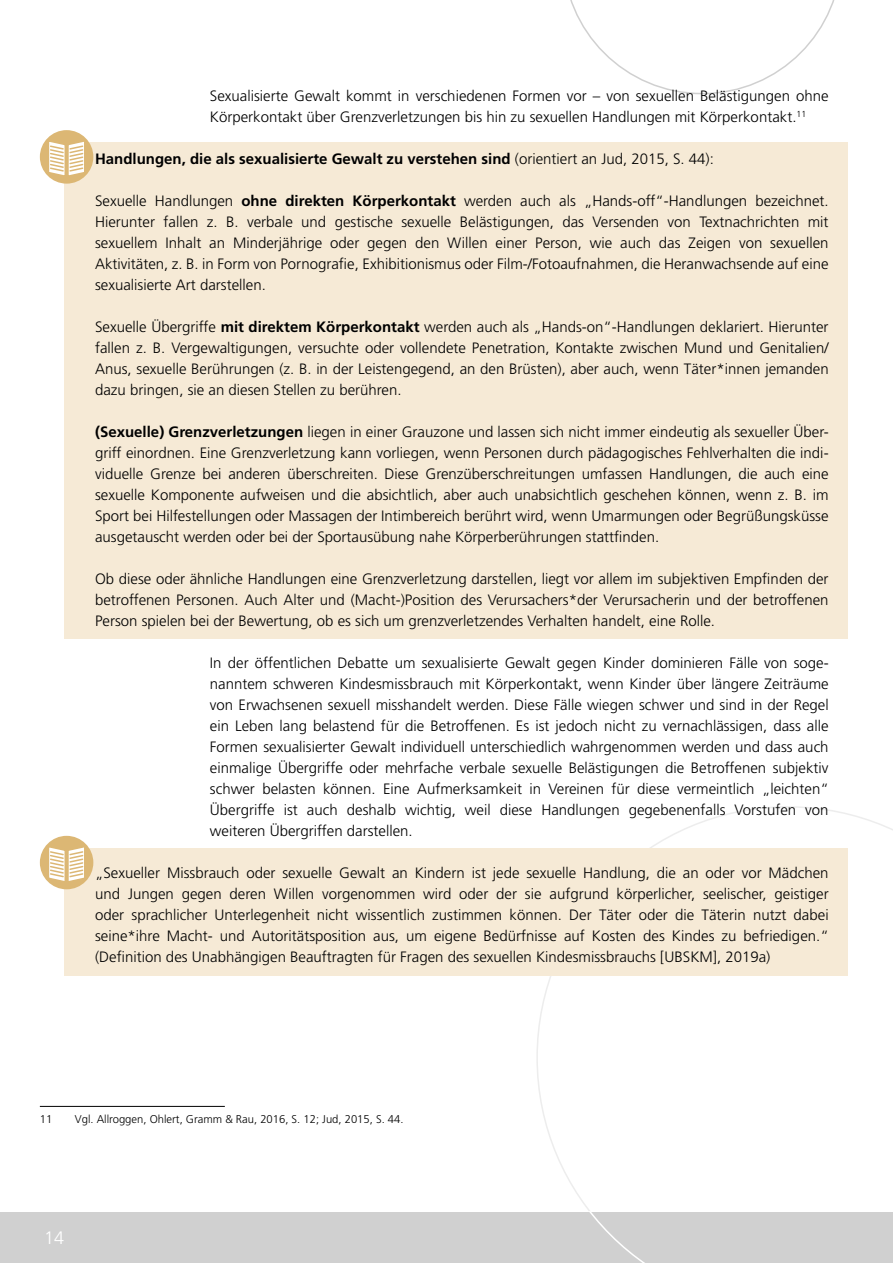
<style>
.page{position:relative;width:893px;height:1263px;background:#fff}
.page>*{position:absolute;margin:0;border:0;box-sizing:border-box;transform-origin:0 0}
.t1{font:300 18px "Frutiger";color:#fff}
.icon_copy_links{font:300 15px/21px "Frutiger";color:#000;text-align:justify}
.copy_links2mm{font:300 15px/21px "Frutiger";color:#000;text-align:justify}
.Fließtext{font:300 15px/21px "Frutiger";color:#000}
.Fließtext-2{font:700 15px "Frutiger";color:#000}
.Fußnote{font:300 11.25px "Frutiger";color:#000}
.s1{font-weight:300}
.s2{font-weight:700}
</style>
<div class="page">
<svg style="left:536px;top:806px;width:357px;height:405px"></svg>
<svg style="left:570px;top:0;width:265px;height:94px"></svg>
<div style="left:0;top:1212px;width:893px;height:51px;background:#d0d0d0"></div>
<svg style="left:589px;top:1212px;width:56px;height:51px"></svg>
<div style="left:65px;top:848px;width:783px;height:128px;background:#f6ead6"></div>
<div style="left:40px;top:836px;width:53px;height:53px;background:#dcb774;border-radius:50%"></div>
<svg style="left:47px;top:847px;width:39px;height:37px"></svg>
<div style="left:65px;top:143px;width:783px;height:496px;background:#f6ead6"></div>
<hr style="left:40px;top:1106px;width:185px;height:1px;background:#000">
<div style="left:40px;top:130px;width:53px;height:54px;background:#dcb774;border-radius:50%"></div>
<svg style="left:47px;top:141px;width:39px;height:37px"></svg>
<p class="Fließtext" style="left:210px;top:85px;width:620px">Sexualisierte Gewalt kommt in verschiedenen Formen vor – von sexuellen Belästigungen ohne<br>Körperkontakt über Grenzverletzungen bis hin zu sexuellen Handlungen mit Körperkontakt.<sup>11</sup></p>
<p class="Fließtext-2" style="left:95px;top:150px;width:620px">Handlungen, die als sexualisierte Gewalt zu verstehen sind <span class="s1">(orientiert an Jud, 2015, S. 44):</span></p>
<p class="icon_copy_links" style="left:95px;top:190px;width:735px">Sexuelle Handlungen <span class="s2">ohne direkten Körperkontakt</span> werden auch als „Hands-off“-Handlungen bezeichnet.<br>Hierunter fallen z. B. verbale und gestische sexuelle Belästigungen, das Versenden von Textnachrichten mit sexuellem Inhalt an Minderjährige oder gegen den Willen einer Person, wie auch das Zeigen von sexuellen Aktivitäten, z. B. in Form von Pornografie, Exhibitionismus oder Film-/Fotoaufnahmen, die Heranwachsende auf eine sexualisierte Art darstellen.</p>
<p class="icon_copy_links" style="left:95px;top:316px;width:735px">Sexuelle Übergriffe <span class="s2">mit direktem Körperkontakt</span> werden auch als „Hands-on“-Handlungen deklariert. Hierunter fallen z. B. Vergewaltigungen, versuchte oder vollendete Penetration, Kontakte zwischen Mund und Genitalien/ Anus, sexuelle Berührungen (z. B. in der Leistengegend, an den Brüsten), aber auch, wenn Täter*innen jemanden dazu bringen, sie an diesen Stellen zu berühren.</p>
<p class="icon_copy_links" style="left:95px;top:421px;width:735px"><span class="s2">(Sexuelle) Grenzverletzungen</span> liegen in einer Grauzone und lassen sich nicht immer eindeutig als sexueller Über&shy;griff einordnen. Eine Grenzverletzung kann vorliegen, wenn Personen durch pädagogisches Fehlverhalten die indi&shy;viduelle Grenze bei anderen überschreiten. Diese Grenzüberschreitungen umfassen Handlungen, die auch eine sexuelle Komponente aufweisen und die absichtlich, aber auch unabsichtlich geschehen können, wenn z. B. im Sport bei Hilfestellungen oder Massagen der Intimbereich berührt wird, wenn Umarmungen oder Begrüßungsküsse ausgetauscht werden oder bei der Sportausübung nahe Körperberührungen stattfinden.</p>
<p class="copy_links2mm" style="left:95px;top:568px;width:735px">Ob diese oder ähnliche Handlungen eine Grenzverletzung darstellen, liegt vor allem im subjektiven Empfinden der betroffenen Personen. Auch Alter und (Macht-)Position des Verursachers*der Verursacherin und der betroffenen Person spielen bei der Bewertung, ob es sich um grenzverletzendes Verhalten handelt, eine Rolle.</p>
<p class="copy_links2mm" style="left:210px;top:652px;width:620px">In der öffentlichen Debatte um sexualisierte Gewalt gegen Kinder dominieren Fälle von soge&shy;nanntem schweren Kindesmissbrauch mit Körperkontakt, wenn Kinder über längere Zeiträume von Erwachsenen sexuell misshandelt werden. Diese Fälle wiegen schwer und sind in der Regel ein Leben lang belastend für die Betroffenen. Es ist jedoch nicht zu vernachlässigen, dass alle Formen sexualisierter Gewalt individuell unterschiedlich wahrgenommen werden und dass auch einmalige Übergriffe oder mehrfache verbale sexuelle Belästigungen die Betroffenen subjektiv schwer belasten können. Eine Aufmerksamkeit in Vereinen für diese vermeintlich „leichten“ Übergriffe ist auch deshalb wichtig, weil diese Handlungen gegebenenfalls Vorstufen von weiteren Übergriffen darstellen.</p>
<p class="icon_copy_links" style="left:95px;top:862px;width:735px">„Sexueller Missbrauch oder sexuelle Gewalt an Kindern ist jede sexuelle Handlung, die an oder vor Mädchen und Jungen gegen deren Willen vorgenommen wird oder der sie aufgrund körperlicher, seelischer, geistiger oder sprachlicher Unterlegenheit nicht wissentlich zustimmen können. Der Täter oder die Täterin nutzt dabei seine*ihre Macht- und Autoritätsposition aus, um eigene Bedürfnisse auf Kosten des Kindes zu befriedigen.“ (Definition des Unabhängigen Beauftragten für Fragen des sexuellen Kindesmissbrauchs [UBSKM], 2019a)</p>
<p class="Fußnote" style="left:40px;top:1113px;width:14px">11</p>
<p class="Fußnote" style="left:75px;top:1113px;width:330px">Vgl. Allroggen, Ohlert, Gramm &amp; Rau, 2016, S. 12; Jud, 2015, S. 44.</p>
<p class="t1" style="left:44px;top:1228px;width:22px">14</p>
</div>
